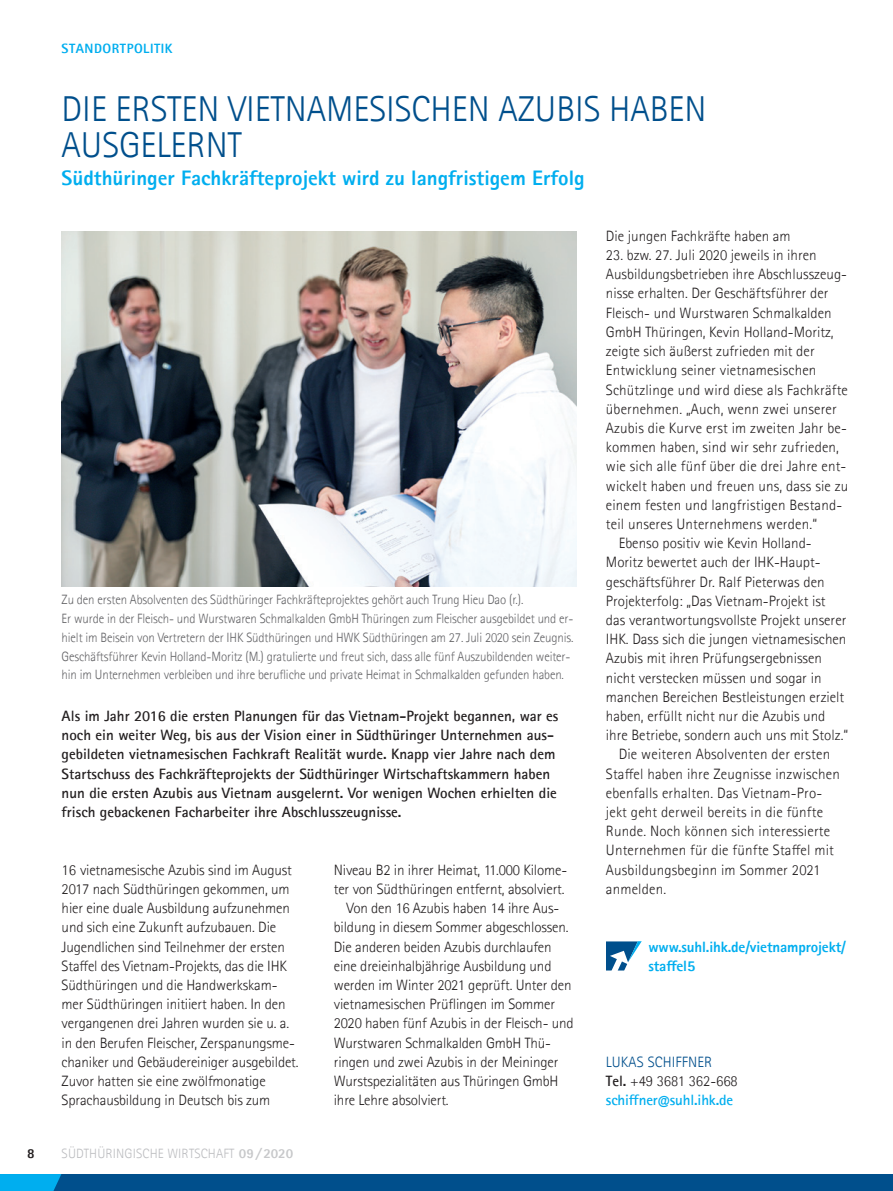
<style>
.page{position:relative;width:893px;height:1191px;background:#fff}
.page>*{position:absolute;margin:0;border:0;box-sizing:border-box;transform-origin:0 0}
.Überschrift_2020{font:300 36px/36px "Rotis Sans Serif Pro";color:#004f8c}
.Unterüberschrift2020{font:800 21px "Rotis Sans Serif Pro";color:#00aeef}
.Grundtext2020{font:300 15px/19.2px "Rotis Sans Serif Pro";color:#231f20}
.Vortext_2020{font:700 15px/19.2px "Rotis Sans Serif Pro";color:#231f20}
.Grundtext2020-2{font:800 15px/19.2px "Rotis Sans Serif Pro";letter-spacing:-.01em;color:#00aeef}
.Grundtext2020-3{font:700 15px "Rotis Sans Serif Pro";letter-spacing:-.01em;color:#00aeef}
.Grundtext2020-4{font:300 15px "Rotis Sans Serif Pro";letter-spacing:.01em;color:#004f8c}
.Grundtext2020-5{font:300 13.5px/18.8px "Rotis Sans Serif Pro";letter-spacing:-.01em;color:#636366;scale:.95 1}
.t1{font:300 13.5px "Rotis Sans Serif Pro";letter-spacing:.01em;color:#bcbdc0}
.t2{font:800 13.5px "Rotis Sans Serif Pro";letter-spacing:.04em;color:#00aeef}
.t3{font:800 13.5px "Rotis Sans Serif Pro";color:#231f20}
.s1{font-weight:800;color:#c7c8ca}
.s2{font-weight:800;font-style:italic;color:#c7c8ca}
.s3{font-weight:700}
</style>
<div class="page">
<div style="left:0;top:1174px;width:893px;height:17px;background:#004f8c"></div>
<svg style="left:0;top:1174px;width:61px;height:17px"></svg>
<img style="left:62px;top:231px;width:514px;height:355px">
<svg style="left:606px;top:941px;width:36px;height:29px"></svg>
<p class="t2" style="left:62px;top:40px;width:113px">STANDORTPOLITIK</p>
<p class="Überschrift_2020" style="left:62px;top:92px;width:646px">DIE ERSTEN VIETNAMESISCHEN AZUBIS HABEN<br>AUSGELERNT</p>
<p class="Unterüberschrift2020" style="left:62px;top:165px;width:524px">Südthüringer Fachkräfteprojekt wird zu langfristigem Erfolg</p>
<p class="Grundtext2020-5" style="left:62px;top:591px;width:540px">Zu den ersten Absolventen des Südthüringer Fachkräfteprojektes gehört auch Trung Hieu Dao (r.).<br>Er wurde in der Fleisch- und Wurstwaren Schmalkalden GmbH Thüringen zum Fleischer ausgebildet und er&shy;hielt im Beisein von Vertretern der IHK Südthüringen und HWK Südthüringen am 27. Juli 2020 sein Zeugnis.<br>Geschäftsführer Kevin Holland-Moritz (M.) gratulierte und freut sich, dass alle fünf Auszubildenden weiter&shy;hin im Unternehmen verbleiben und ihre berufliche und private Heimat in Schmalkalden gefunden haben.</p>
<p class="Vortext_2020" style="left:62px;top:706px;width:498px">Als im Jahr 2016 die ersten Planungen für das Vietnam-Projekt begannen, war es noch ein weiter Weg, bis aus der Vision einer in Südthüringer Unternehmen aus&shy;gebildeten vietnamesischen Fachkraft Realität wurde. Knapp vier Jahre nach dem Startschuss des Fachkräfteprojekts der Südthüringer Wirtschaftskammern haben nun die ersten Azubis aus Vietnam ausgelernt. Vor wenigen Wochen erhielten die frisch gebackenen Facharbeiter ihre Abschlusszeugnisse.</p>
<p class="Grundtext2020" style="left:62px;top:860px;width:238px">16 vietnamesische Azubis sind im August 2017 nach Südthüringen gekommen, um hier eine duale Ausbildung aufzunehmen und sich eine Zukunft aufzubauen. Die Jugendlichen sind Teilnehmer der ersten Staffel des Vietnam-Projekts, das die IHK Südthüringen und die Handwerkskam&shy;mer Südthüringen initiiert haben. In den vergangenen drei Jahren wurden sie u. a. in den Berufen Fleischer, Zerspanungsme&shy;chaniker und Gebäudereiniger ausgebildet.<br>Zuvor hatten sie eine zwölfmonatige Sprachausbildung in Deutsch bis zum</p>
<p class="Grundtext2020" style="left:334px;top:860px;width:235px">Niveau B2 in ihrer Heimat, 11.000 Kilome&shy;ter von Südthüringen entfernt, absolviert.</p>
<p class="Grundtext2020" style="left:334px;top:898px;width:241px;text-indent:13px">Von den 16 Azubis haben 14 ihre Aus&shy;bildung in diesem Sommer abgeschlossen.<br>Die anderen beiden Azubis durchlaufen eine dreieinhalbjährige Ausbildung und werden im Winter 2021 geprüft. Unter den vietnamesischen Prüflingen im Sommer 2020 haben fünf Azubis in der Fleisch- und Wurstwaren Schmalkalden GmbH Thü&shy;ringen und zwei Azubis in der Meininger Wurstspezialitäten aus Thüringen GmbH ihre Lehre absolviert.</p>
<p class="t3" style="left:27px;top:1144px;width:9px">8</p>
<p class="t1" style="left:62px;top:1145px;width:233px">SÜDTHÜRINGISCHE WIRTSCHAFT <span class="s1">09</span><span class="s2">/</span><span class="s1">2020</span></p>
<p class="Grundtext2020" style="left:606px;top:226px;width:186px">Die jungen Fachkräfte haben am</p>
<p class="Grundtext2020" style="left:606px;top:246px;width:244px">23. bzw. 27. Juli 2020 jeweils in ihren Ausbildungsbetrieben ihre Abschlusszeug&shy;nisse erhalten. Der Geschäftsführer der Fleisch- und Wurstwaren Schmalkalden GmbH Thüringen, Kevin Holland-Moritz, zeigte sich äußerst zufrieden mit der Entwicklung seiner vietnamesischen Schützlinge und wird diese als Fachkräfte übernehmen. „Auch, wenn zwei unserer Azubis die Kurve erst im zweiten Jahr be&shy;kommen haben, sind wir sehr zufrieden, wie sich alle fünf über die drei Jahre ent&shy;wickelt haben und freuen uns, dass sie zu einem festen und langfristigen Bestand&shy;teil unseres Unternehmens werden.“</p>
<p class="Grundtext2020" style="left:606px;top:534px;width:244px;text-indent:13px">Ebenso positiv wie Kevin Holland-Moritz bewertet auch der IHK-Haupt&shy;geschäftsführer Dr. Ralf Pieterwas den Projekterfolg: „Das Vietnam-Projekt ist das verantwortungsvollste Projekt unserer IHK. Dass sich die jungen vietnamesischen Azubis mit ihren Prüfungsergebnissen nicht verstecken müssen und sogar in manchen Bereichen Bestleistungen erzielt haben, erfüllt nicht nur die Azubis und ihre Betriebe, sondern auch uns mit Stolz.“</p>
<p class="Grundtext2020" style="left:606px;top:745px;width:235px;text-indent:13px">Die weiteren Absolventen der ersten Staffel haben ihre Zeugnisse inzwischen ebenfalls erhalten. Das Vietnam-Pro&shy;jekt geht derweil bereits in die fünfte Runde. Noch können sich interessierte Unternehmen für die fünfte Staffel mit Ausbildungsbeginn im Sommer 2021 anmelden.</p>
<p class="Grundtext2020-2" style="left:648px;top:936px;width:199px">www.suhl.ihk.de/vietnamprojekt/ staffel5</p>
<p class="Grundtext2020-4" style="left:606px;top:1053px;width:108px">LUKAS SCHIFFNER</p>
<p class="Grundtext2020" style="left:606px;top:1071px;width:133px"><span class="s3">Tel.</span> +49 3681 362-668</p>
<p class="Grundtext2020-3" style="left:606px;top:1090px;width:129px">schiffner@suhl.ihk.de</p>
</div>
